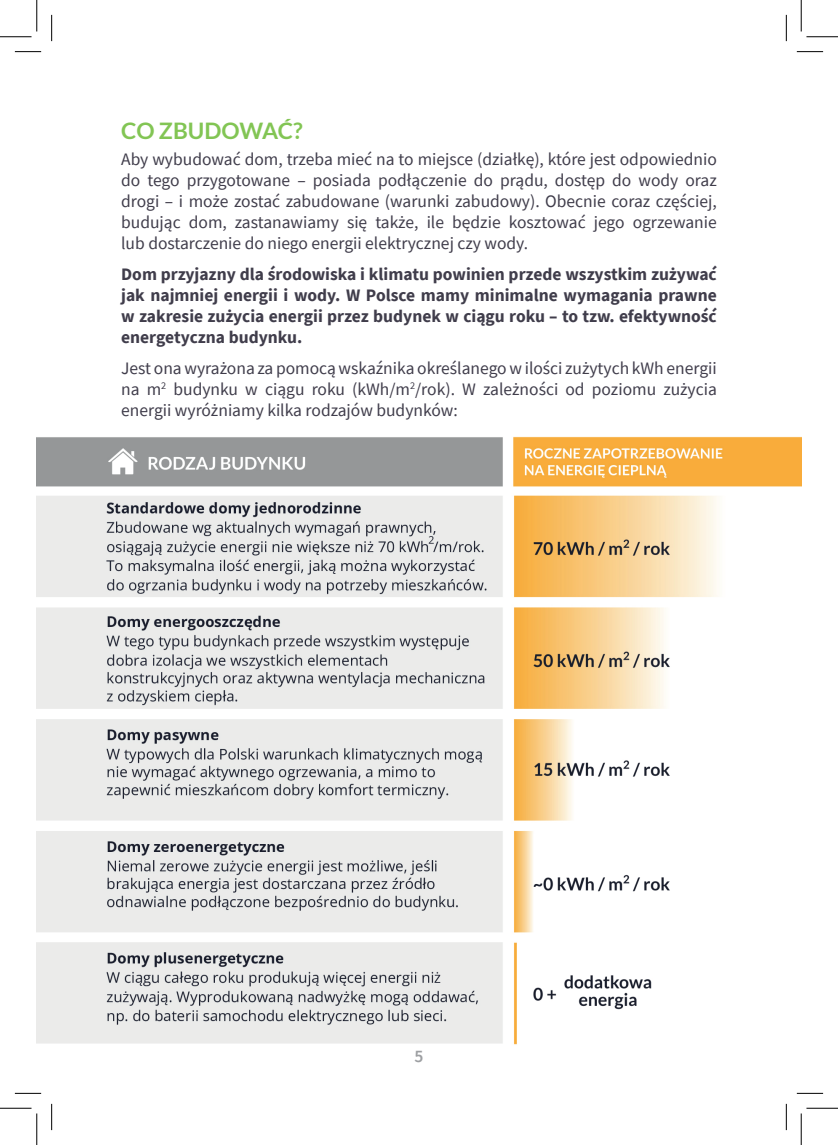
<style>
.page{position:relative;width:838px;height:1145px;background:#fff}
.page>*{position:absolute;margin:0;border:0;box-sizing:border-box;transform-origin:0 0}
.t1{font:700 22.75px "Lato";color:#82c554}
.t2{font:17.5px/21px "Source Sans Pro";color:#403d4b;text-align:justify}
.t3{font:700 17.5px/21px "Source Sans Pro";color:#403d4b;text-align:justify}
.t4{font:600 17.5px "Source Sans Pro";color:#9d9fa2}
</style>
<div class="page">
<img style="left:37px;top:41px;width:764px;height:1063px">
<hr style="left:15px;top:51px;width:26px;height:2px;background:#fff">
<hr style="left:796px;top:51px;width:27px;height:2px;background:#fff">
<hr style="left:15px;top:1092px;width:26px;height:2px;background:#fff">
<hr style="left:796px;top:1092px;width:27px;height:2px;background:#fff">
<svg style="left:15px;top:51px;width:26px;height:1px"></svg>
<svg style="left:796px;top:51px;width:27px;height:1px"></svg>
<svg style="left:15px;top:1093px;width:26px;height:1px"></svg>
<svg style="left:796px;top:1093px;width:27px;height:1px"></svg>
<svg style="left:51px;top:15px;width:1px;height:26px"></svg>
<svg style="left:51px;top:1104px;width:1px;height:26px"></svg>
<svg style="left:786px;top:15px;width:1px;height:26px"></svg>
<svg style="left:786px;top:1104px;width:1px;height:26px"></svg>
<hr style="left:0;top:36px;width:32px;height:1px;background:#000">
<hr style="left:806px;top:36px;width:31px;height:1px;background:#000">
<hr style="left:0;top:1108px;width:32px;height:1px;background:#000">
<hr style="left:806px;top:1108px;width:31px;height:1px;background:#000">
<hr style="left:36px;top:0;width:1px;height:31px;background:#000">
<hr style="left:36px;top:1113px;width:1px;height:32px;background:#000">
<hr style="left:800px;top:0;width:1px;height:31px;background:#000">
<hr style="left:800px;top:1113px;width:1px;height:32px;background:#000">
<h1 class="t1" style="left:121px;top:118px;width:183px">CO ZBUDOWAĆ?</h1>
<p class="t2" style="left:121px;top:149px;width:597px">Aby wybudować dom, trzeba mieć na to miejsce (działkę), które jest odpowiednio do tego przygotowane – posiada podłączenie do prądu, dostęp do wody oraz drogi – i może zostać zabudowane (warunki zabudowy). Obecnie coraz częściej, budując dom, zastanawiamy się także, ile będzie kosztować jego ogrzewanie lub dostarczenie do niego energii elektrycznej czy wody.</p>
<p class="t3" style="left:121px;top:264px;width:597px">Dom przyjazny dla środowiska i klimatu powinien przede wszystkim zużywać jak najmniej energii i wody. W Polsce mamy minimalne wymagania prawne w zakresie zużycia energii przez budynek w ciągu roku – to tzw. efektywność energetyczna budynku.</p>
<p class="t2" style="left:121px;top:358px;width:597px">Jest ona wyrażona za pomocą wskaźnika określanego w ilości zużytych kWh energii na m<sup>2</sup> budynku w ciągu roku (kWh/m<sup>2</sup>/rok). W zależności od poziomu zużycia energii wyróżniamy kilka rodzajów budynków:</p>
<p class="t4" style="left:414px;top:1045px;width:10px">5</p>
</div>
